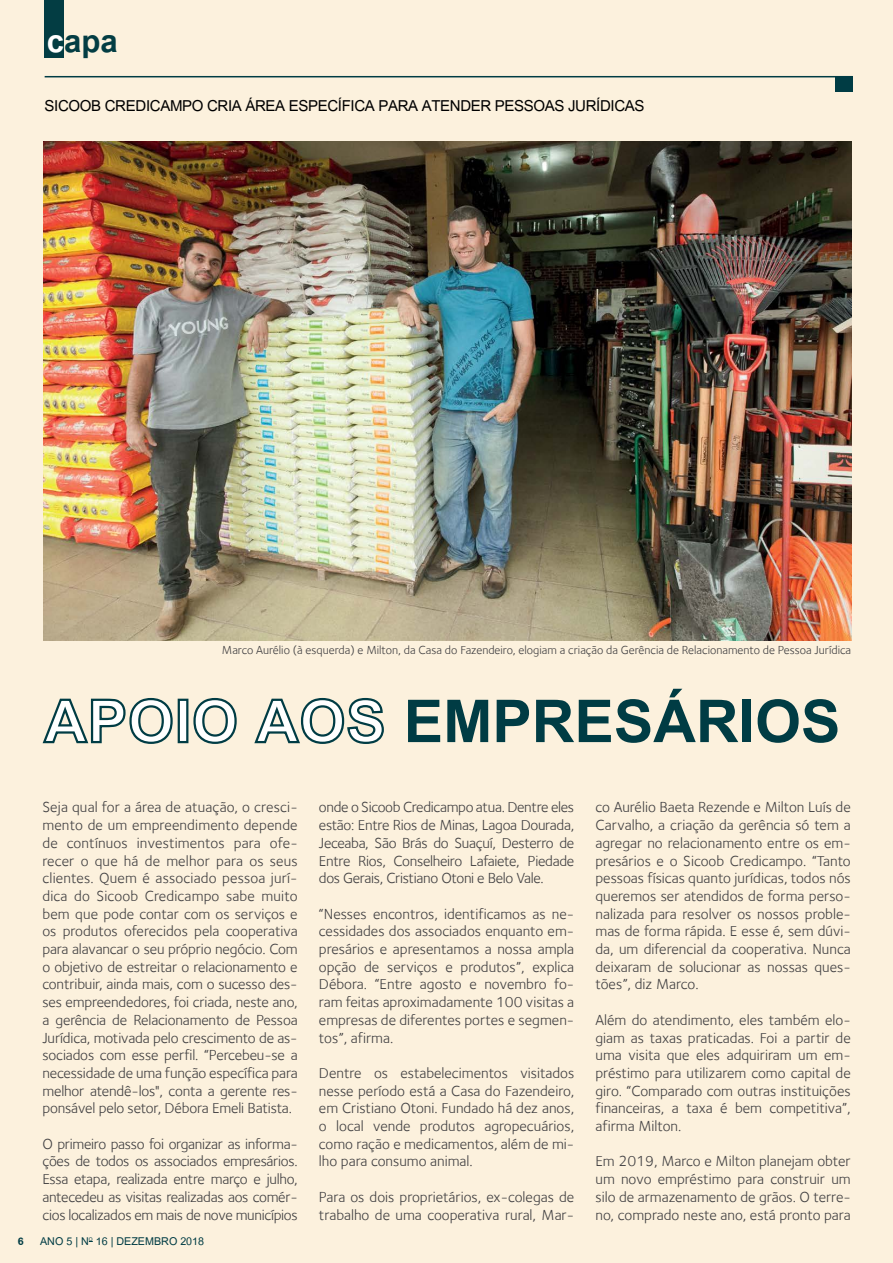
<style>
.page{position:relative;width:893px;height:1263px;background:#fcf1dd}
.page>*{position:absolute;margin:0;border:0;box-sizing:border-box;transform-origin:0 0}
.t1{font:700 82.5px "Utsaah";color:#003c44}
.t2{font:700 43.5px "Utsaah";color:#033d43}
.t3{font:21px "Utsaah";letter-spacing:-.015em;color:#000}
.t4{font:15px/17.7px "Foundry Sterling";color:#414042;text-align:justify}
.t5{font:15px "Utsaah";color:#003c44}
.t6{font:700 15px "Utsaah";color:#003c44}
.t7{font:12px "Foundry Sterling";color:#414042}
.s1{color:#fff}
</style>
<div class="page">
<img style="left:43px;top:141px;width:809px;height:499px">
<hr style="left:45px;top:76px;width:808px;height:1px;background:#003c44">
<div style="left:835px;top:76px;width:18px;height:15px;background:#003c44"></div>
<div style="left:45px;top:0;width:19px;height:58px;background:#033d43"></div>
<svg style="left:42px;top:697px;width:131px;height:47px"></svg>
<div style="left:178px;top:699px;width:10px;height:44px;border:2px solid #003c44"></div>
<svg style="left:193px;top:697px;width:44px;height:47px"></svg>
<svg style="left:254px;top:697px;width:130px;height:47px"></svg>
<h2 class="t2" style="left:47px;top:20px;width:72px"><span class="s1">c</span>apa</h2>
<h3 class="t3" style="left:45px;top:95px;width:601px">SICOOB CREDICAMPO CRIA ÁREA ESPECÍFICA PARA ATENDER PESSOAS JURÍDICAS</h3>
<p class="t7" style="left:222px;top:643px;width:631px">Marco Aurélio (à esquerda) e Milton, da Casa do Fazendeiro, elogiam a criação da Gerência de Relacionamento de Pessoa Jurídica</p>
<h1 class="t1" style="left:44px;top:681px;width:798px"><span class="s1">APOIO AOS</span> EMPRESÁRIOS</h1>
<p class="t6" style="left:18px;top:1234px;width:7px">6</p>
<p class="t4" style="left:42px;top:798px;width:257px">Seja qual for a área de atuação, o cresci&shy;mento de um empreendimento depende de contínuos investimentos para ofe&shy;recer o que há de melhor para os seus clientes. Quem é associado pessoa jurí&shy;dica do Sicoob Credicampo sabe muito bem que pode contar com os serviços e os produtos oferecidos pela cooperativa para alavancar o seu próprio negócio. Com o objetivo de estreitar o relacionamento e contribuir, ainda mais, com o sucesso des&shy;ses empreendedores, foi criada, neste ano, a gerência de Relacionamento de Pessoa Jurídica, motivada pelo crescimento de as&shy;sociados com esse perfil. “Percebeu-se a necessidade de uma função específica para melhor atendê-los", conta a gerente res&shy;ponsável pelo setor, Débora Emeli Batista.</p>
<p class="t4" style="left:42px;top:1135px;width:257px">O primeiro passo foi organizar as informa&shy;ções de todos os associados empresários.<br>Essa etapa, realizada entre março e julho, antecedeu as visitas realizadas aos comér&shy;cios localizados em mais de nove municípios</p>
<p class="t5" style="left:40px;top:1234px;width:166px">ANO 5 | N<sup>O</sup> 16 | DEZEMBRO 2018</p>
<p class="t4" style="left:319px;top:798px;width:257px">onde o Sicoob Credicampo atua. Dentre eles estão: Entre Rios de Minas, Lagoa Dourada, Jeceaba, São Brás do Suaçuí, Desterro de Entre Rios, Conselheiro Lafaiete, Piedade dos Gerais, Cristiano Otoni e Belo Vale.</p>
<p class="t4" style="left:319px;top:905px;width:257px">“Nesses encontros, identificamos as ne&shy;cessidades dos associados enquanto em&shy;presários e apresentamos a nossa ampla opção de serviços e produtos”, explica Débora. “Entre agosto e novembro fo&shy;ram feitas aproximadamente 100 visitas a empresas de diferentes portes e segmen&shy;tos”, afirma.</p>
<p class="t4" style="left:319px;top:1064px;width:257px">Dentre os estabelecimentos visitados nesse período está a Casa do Fazendeiro, em Cristiano Otoni. Fundado há dez anos, o local vende produtos agropecuários, como ração e medicamentos, além de mi&shy;lho para consumo animal.</p>
<p class="t4" style="left:319px;top:1188px;width:257px">Para os dois proprietários, ex-colegas de trabalho de uma cooperativa rural, Mar-</p>
<p class="t4" style="left:595px;top:798px;width:257px">co Aurélio Baeta Rezende e Milton Luís de Carvalho, a criação da gerência só tem a agregar no relacionamento entre os em&shy;presários e o Sicoob Credicampo. “Tanto pessoas físicas quanto jurídicas, todos nós queremos ser atendidos de forma perso&shy;nalizada para resolver os nossos proble&shy;mas de forma rápida. E esse é, sem dúvi&shy;da, um diferencial da cooperativa. Nunca deixaram de solucionar as nossas ques&shy;tões”, diz Marco.</p>
<p class="t4" style="left:595px;top:1011px;width:257px">Além do atendimento, eles também elo&shy;giam as taxas praticadas. Foi a partir de uma visita que eles adquiriram um em&shy;préstimo para utilizarem como capital de giro. “Comparado com outras instituições financeiras, a taxa é bem competitiva”, afirma Milton.</p>
<p class="t4" style="left:595px;top:1152px;width:257px">Em 2019, Marco e Milton planejam obter um novo empréstimo para construir um silo de armazenamento de grãos. O terre&shy;no, comprado neste ano, está pronto para</p>
</div>
